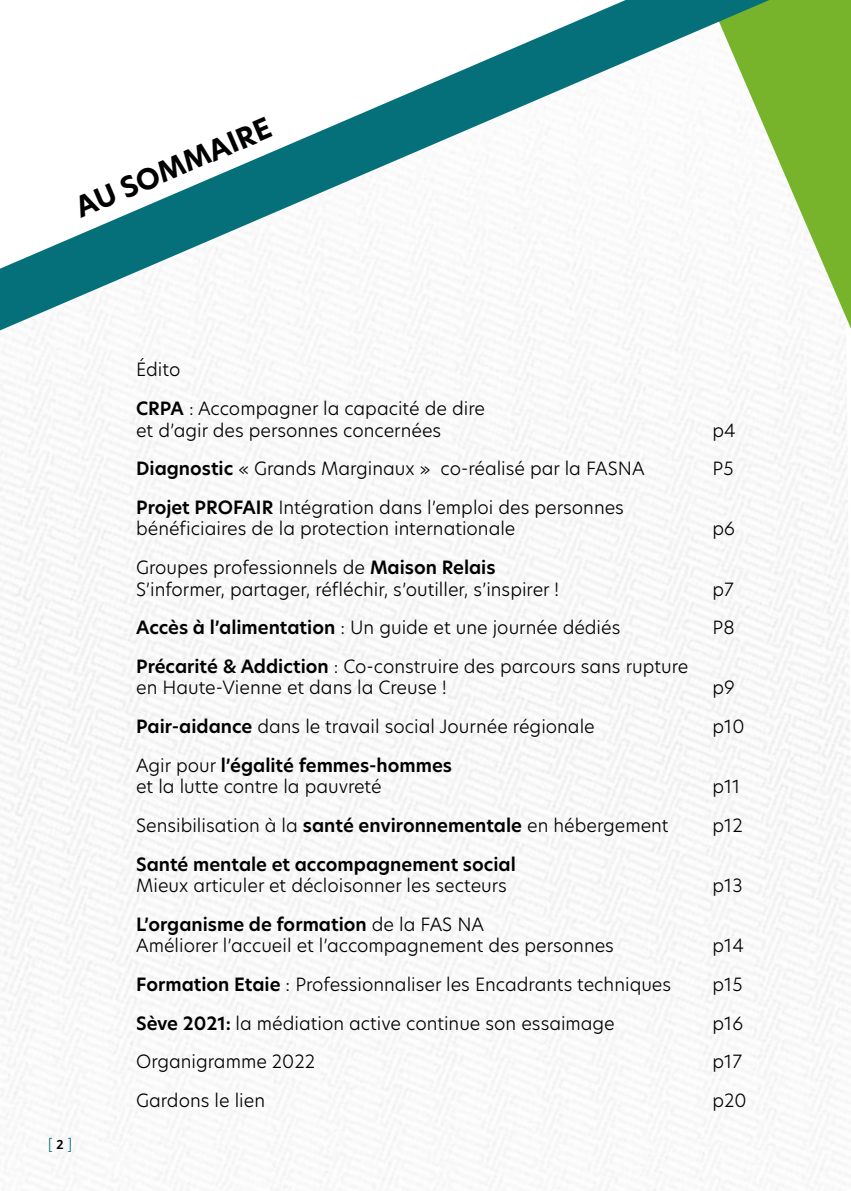
<style>
.page{position:relative;width:851px;height:1191px;background:#fff}
.page>*{position:absolute;margin:0;border:0;box-sizing:border-box;transform-origin:0 0}
.t1{font:700 28px "Hero New";color:#000}
.t2{font:300 18px/21.6px "Hero New";color:#000}
.t3{font:600 18px "Hero New";color:#000}
.t4{font:300 14px "Hero New";color:#05707a}
.s1{font-weight:600}
.s2{font-family:"Bree";font-weight:400;color:#000}
</style>
<div class="page">
<svg style="left:769px;top:0;width:81px;height:329px;fill:#77b42b"></svg>
<svg style="left:0;top:0;width:769px;height:330px"></svg>
<h1 class="t1" style="left:69px;top:191px;width:212px;rotate:-23deg">AU SOMMAIRE</h1>
<p class="t2" style="left:136px;top:350px;width:350px;line-height:38.6px">Édito<br><span class="s1">CRPA</span> : Accompagner la capacité de dire</p>
<p class="t2" style="left:136px;top:419px;width:306px">et d’agir des personnes concernées</p>
<p class="t2" style="left:712px;top:419px;width:25px">p4</p>
<p class="t2" style="left:136px;top:457px;width:510px"><span class="s1">Diagnostic</span> « Grands Marginaux » co-réalisé par la FASNA</p>
<p class="t2" style="left:712px;top:457px;width:22px">P5</p>
<p class="t2" style="left:136px;top:496px;width:489px"><span class="s1">Projet PROFAIR</span> Intégration dans l’emploi des personnes bénéficiaires de la protection internationale</p>
<p class="t2" style="left:712px;top:517px;width:24px">p6</p>
<p class="t2" style="left:136px;top:556px;width:424px">Groupes professionnels de <span class="s1">Maison Relais<br></span>S’informer, partager, réfléchir, s’outiller, s’inspirer !</p>
<p class="t2" style="left:712px;top:578px;width:23px">p7</p>
<p class="t2" style="left:136px;top:616px;width:485px"><span class="s1">Accès à l’alimentation</span> : Un guide et une journée dédiés</p>
<p class="t2" style="left:712px;top:616px;width:24px">P8</p>
<p class="t2" style="left:136px;top:655px;width:553px"><span class="s1">Précarité &amp; Addiction</span> : Co-construire des parcours sans rupture en Haute-Vienne et dans la Creuse !</p>
<p class="t2" style="left:712px;top:676px;width:24px">p9</p>
<p class="t2" style="left:136px;top:715px;width:460px"><span class="s1">Pair-aidance</span> dans le travail social Journée régionale</p>
<p class="t2" style="left:712px;top:715px;width:33px">p10</p>
<p class="t2" style="left:136px;top:754px;width:317px">Agir pour <span class="s1">l’égalité femmes-hommes </span>et la lutte contre la pauvreté</p>
<p class="t2" style="left:712px;top:775px;width:29px">p11</p>
<p class="t2" style="left:136px;top:814px;width:534px">Sensibilisation à la <span class="s1">santé environnementale</span> en hébergement</p>
<p class="t2" style="left:712px;top:814px;width:32px">p12</p>
<p class="t3" style="left:136px;top:851px;width:381px">Santé mentale et accompagnement social</p>
<p class="t2" style="left:136px;top:874px;width:372px">Mieux articuler et décloisonner les secteurs</p>
<p class="t2" style="left:712px;top:874px;width:31px">p13</p>
<p class="t2" style="left:136px;top:913px;width:479px"><span class="s1">L’organisme de formation</span> de la FAS NA<br>Améliorer l’accueil et l’accompagnement des personnes</p>
<p class="t2" style="left:712px;top:934px;width:33px">p14</p>
<p class="t4" style="left:48px;top:1134px;width:25px">[ <span class="s2">2</span> ]</p>
<p class="t2" style="left:136px;top:973px;width:536px"><span class="s1">Formation Etaie</span> : Professionnaliser les Encadrants techniques</p>
<p class="t2" style="left:712px;top:973px;width:31px">p15</p>
<p class="t2" style="left:136px;top:1011px;width:480px"><span class="s1">Sève 2021:</span> la médiation active continue son essaimage</p>
<p class="t2" style="left:712px;top:1011px;width:32px">p16</p>
<p class="t2" style="left:136px;top:1050px;width:180px">Organigramme 2022</p>
<p class="t2" style="left:712px;top:1050px;width:31px">p17</p>
<p class="t2" style="left:136px;top:1089px;width:130px">Gardons le lien</p>
<p class="t2" style="left:712px;top:1089px;width:36px">p20</p>
</div>
